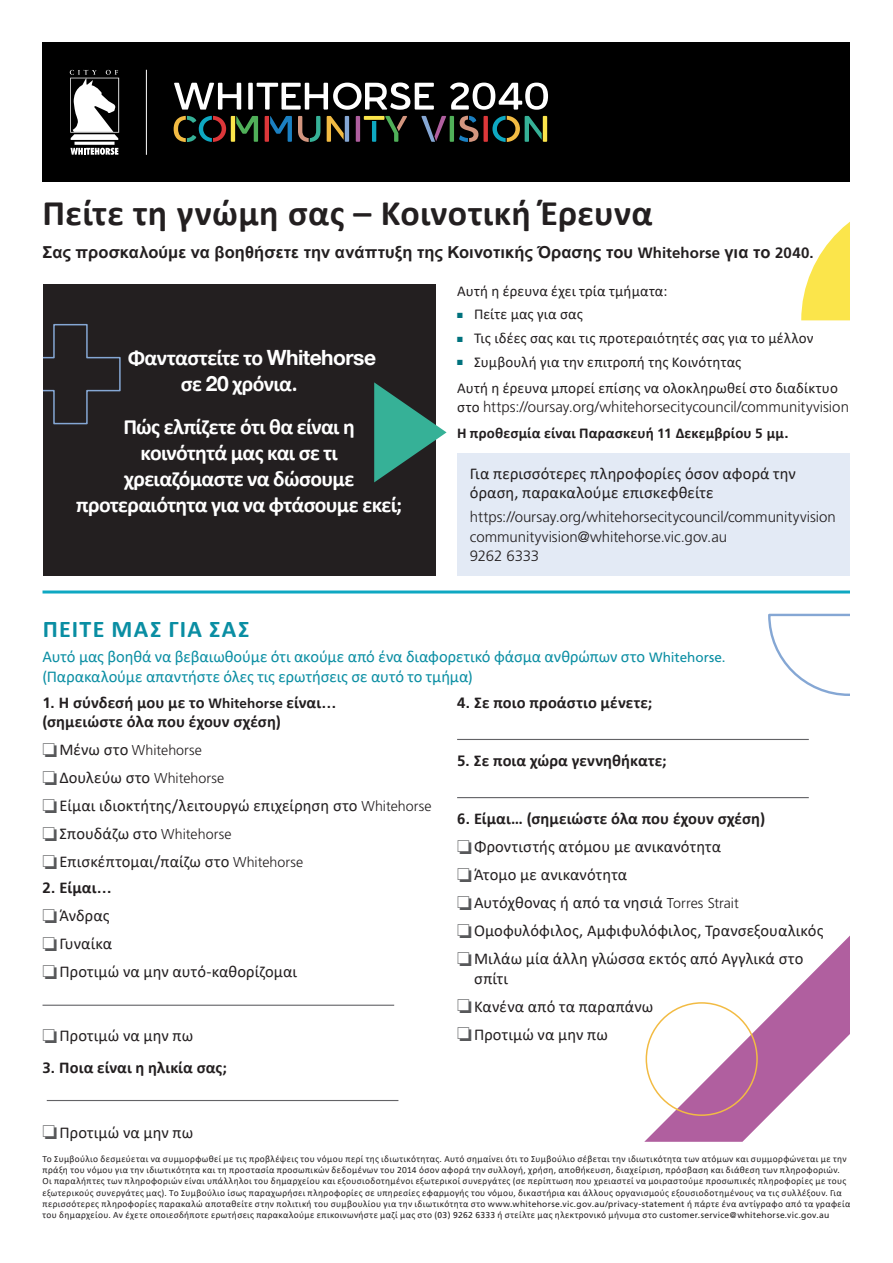
<style>
.page{position:relative;width:893px;height:1263px;background:#fff}
.page>*{position:absolute;margin:0;border:0;box-sizing:border-box;transform-origin:0 0}
.Main_Heading{font:700 36px "Calibri";letter-spacing:.01em;color:#231f20}
.Sub_section{font:700 24px "Calibri";letter-spacing:.055em;color:#0a8ea3}
.Break_out_quote_in_w{font:700 21.75px/26.1px "Calibri";letter-spacing:-.03em;color:#fff}
.More_info_box{font:16.5px/19.5px "Calibri";letter-spacing:.005em;color:#231f20}
.WNew_Bodycopy{font:700 16.5px/19.5px "Calibri";letter-spacing:.005em;color:#231f20}
.Sub_section_intro_pa{font:16.5px/20.2px "Calibri";letter-spacing:-.005em;color:#0a8ea3}
.Intro_copy{font:700 16.5px "Arial";letter-spacing:.005em;color:#231f20}
.WNew_Bodycopy-2{font:15px "Calibri";letter-spacing:.01em;color:#231f20}
.WNew_Bodycopy-3{font:300 15px/19.5px "Frutiger LT Pro";color:#231f20}
.More_info_box-2{font:300 15px/19.5px "Frutiger LT Pro";color:#231f20}
.WNew_Bodycopy-4{font:700 15px "Calibri";letter-spacing:.01em;color:#231f20}
.t1{font:300 14.25px "Frutiger LT Pro";letter-spacing:.005em;color:#231f20}
.Small_Print{font:9.45px/11.4px "Calibri";letter-spacing:.035em;color:#231f20}
.s1{font-family:"Frutiger LT Pro";font-size:15px}
.s2{font-family:"Helvetica Neue";font-size:21px}
.s3{color:#00727d}
.s4{font-family:"Calibri";font-weight:400}
.s5{font-family:"Frutiger LT Pro";font-size:13.5px}
.s6{font-family:"Frutiger LT Pro"}
.s7{color:#57585a}
.s8{font-family:"Calibri";font-weight:400;font-size:16.5px}
.s9{font-family:"Frutiger LT Pro";font-weight:300;font-size:14.25px}
.s10{font-family:"Frutiger";font-size:8.55px}
</style>
<div class="page">
<div style="left:43px;top:43px;width:807px;height:139px;background:#000"></div>
<hr style="left:457px;top:739px;width:352px;height:1px;background:#636366">
<hr style="left:457px;top:797px;width:352px;height:1px;background:#636366">
<hr style="left:146px;top:70px;width:1px;height:85px;background:#fff">
<hr style="left:43px;top:590px;width:807px;height:3px;background:#0ea8c2">
<svg style="left:768px;top:613px;width:82px;height:83px"></svg>
<div style="left:43px;top:284px;width:393px;height:292px;background:#231f20"></div>
<svg style="left:43px;top:323px;width:78px;height:102px"></svg>
<svg style="left:374px;top:382px;width:73px;height:100px"></svg>
<div style="left:457px;top:454px;width:393px;height:122px;background:#e3eaf5"></div>
<svg style="left:801px;top:221px;width:49px;height:99px"></svg>
<svg style="left:644px;top:935px;width:206px;height:207px"></svg>
<div style="left:646px;top:1002px;width:112px;height:114px;border:2px solid #f2bb43;border-radius:50%"></div>
<svg style="left:174px;top:116px;width:84px;height:26px"></svg>
<svg style="left:265px;top:116px;width:27px;height:26px"></svg>
<svg style="left:298px;top:116px;width:22px;height:26px"></svg>
<svg style="left:327px;top:116px;width:22px;height:26px"></svg>
<svg style="left:356px;top:116px;width:51px;height:26px"></svg>
<svg style="left:421px;top:116px;width:126px;height:26px"></svg>
<svg style="left:174px;top:83px;width:67px;height:27px"></svg>
<svg style="left:248px;top:83px;width:186px;height:27px"></svg>
<svg style="left:450px;top:83px;width:98px;height:27px"></svg>
<hr style="left:75px;top:142px;width:40px;height:3px;background:#fff">
<svg style="left:70px;top:148px;width:48px;height:7px"></svg>
<svg style="left:70px;top:70px;width:49px;height:70px"></svg>
<hr style="left:47px;top:1100px;width:351px;height:1px;background:#636366">
<hr style="left:43px;top:1005px;width:351px;height:1px;background:#636366">
<p class="Main_Heading" style="left:43px;top:188px;width:612px">Πείτε τη γνώμη σας – Κοινοτική Έρευνα</p>
<p class="Intro_copy" style="left:43px;top:241px;width:773px">Σας προσκαλούμε να βοηθήσετε την ανάπτυξη της Κοινοτικής Όρασης του <span class="s1">Whitehorse</span> για το <span class="s1">2040.</span></p>
<p class="Break_out_quote_in_w" style="left:181px;top:344px;width:197px;text-indent:-53px">Φανταστείτε το <span class="s2">Whitehorse </span>σε <span class="s2">20</span> χρόνια.</p>
<p class="Break_out_quote_in_w" style="left:76px;top:413px;width:328px;text-align:center">Πώς ελπίζετε ότι θα είναι η<br>κοινότητά μας και σε τι<br>χρειαζόμαστε να δώσουμε προτεραιότητα για να φτάσουμε εκεί;</p>
<p class="WNew_Bodycopy-2" style="left:457px;top:280px;width:212px">Αυτή η έρευνα έχει τρία τμήματα:</p>
<p class="WNew_Bodycopy-2" style="left:457px;top:304px;width:127px"><span class="s3">■</span> Πείτε μας για σας</p>
<p class="WNew_Bodycopy-2" style="left:457px;top:328px;width:358px"><span class="s3">■</span> Τις ιδέες σας και τις προτεραιότητές σας για το μέλλον</p>
<p class="WNew_Bodycopy-2" style="left:457px;top:351px;width:286px"><span class="s3">■</span> Συμβουλή για την επιτροπή της Κοινότητας</p>
<p class="WNew_Bodycopy-3" style="left:457px;top:378px;width:393px"><span class="s4">Αυτή η έρευνα μπορεί επίσης να ολοκληρωθεί στο διαδίκτυο στο</span> https://oursay.org/whitehorsecitycouncil/communityvision</p>
<p class="WNew_Bodycopy-4" style="left:457px;top:423px;width:333px">Η προθεσμία είναι Παρασκευή <span class="s5">11</span> Δεκεμβρίου <span class="s5">5</span> μμ<span class="s6">.</span></p>
<p class="More_info_box" style="left:470px;top:463px;width:328px">Για περισσότερες πληροφορίες όσον αφορά την όραση, παρακαλούμε επισκεφθείτε</p>
<p class="More_info_box-2" style="left:470px;top:508px;width:367px">https://oursay.org/whitehorsecitycouncil/communityvision communityvision@whitehorse.vic.gov.au<br>9262 6333</p>
<p class="Sub_section" style="left:43px;top:612px;width:208px">ΠΕΙΤΕ ΜΑΣ ΓΙΑ ΣΑΣ</p>
<p class="Sub_section_intro_pa" style="left:43px;top:646px;width:685px">Αυτό μας βοηθά να βεβαιωθούμε ότι ακούμε από ένα διαφορετικό φάσμα ανθρώπων στο <span class="s5">Whitehorse. </span>(Παρακαλούμε απαντήστε όλες τις ερωτήσεις σε αυτό το τμήμα)</p>
<p class="WNew_Bodycopy" style="left:43px;top:692px;width:295px"><span class="s1">1.</span> Η σύνδεσή μου με το <span class="s5">Whitehorse</span> είναι<span class="s1">… </span>(σημειώστε όλα που έχουν σχέση)</p>
<p class="t1" style="left:43px;top:742px;width:161px"><span class="s7">❏</span><span class="s8">Μένω στο</span> Whitehorse</p>
<p class="More_info_box" style="left:43px;top:768px;width:183px"><span class="s7">❏</span>Δουλεύω στο <span class="s9">Whitehorse</span></p>
<p class="More_info_box" style="left:43px;top:796px;width:391px"><span class="s7">❏</span>Είμαι ιδιοκτήτης/λειτουργώ επιχείρηση στο <span class="s9">Whitehorse</span></p>
<p class="More_info_box" style="left:43px;top:824px;width:190px"><span class="s7">❏</span>Σπουδάζω στο <span class="s9">Whitehorse</span></p>
<p class="More_info_box" style="left:43px;top:852px;width:262px"><span class="s7">❏</span>Επισκέπτομαι/παίζω στο <span class="s9">Whitehorse</span></p>
<p class="WNew_Bodycopy" style="left:43px;top:878px;width:71px"><span class="s1">2.</span> Είμαι<span class="s1">…</span></p>
<p class="More_info_box" style="left:43px;top:905px;width:68px"><span class="s7">❏</span>Άνδρας</p>
<p class="More_info_box" style="left:43px;top:933px;width:71px"><span class="s7">❏</span>Γυναίκα</p>
<p class="More_info_box" style="left:43px;top:961px;width:256px"><span class="s7">❏</span>Προτιμώ να μην αυτό-καθορίζομαι</p>
<p class="WNew_Bodycopy" style="left:457px;top:692px;width:197px"><span class="s1">4.</span> Σε ποιο προάστιο μένετε;</p>
<p class="WNew_Bodycopy" style="left:457px;top:750px;width:211px"><span class="s1">5.</span> Σε ποια χώρα γεννηθήκατε;</p>
<p class="WNew_Bodycopy" style="left:457px;top:809px;width:309px"><span class="s1">6.</span> Είμαι… (σημειώστε όλα που έχουν σχέση)</p>
<p class="More_info_box" style="left:457px;top:836px;width:265px"><span class="s7">❏</span>Φροντιστής ατόμου με ανικανότητα</p>
<p class="More_info_box" style="left:457px;top:864px;width:172px"><span class="s7">❏</span>Άτομο με ανικανότητα</p>
<p class="More_info_box" style="left:457px;top:892px;width:283px"><span class="s7">❏</span>Αυτόχθονας ή από τα νησιά <span class="s9">Torres Strait</span></p>
<p class="More_info_box" style="left:457px;top:920px;width:368px"><span class="s7">❏</span>Ομοφυλόφιλος, Αμφιφυλόφιλος, Τρανσεξουαλικός</p>
<p class="More_info_box" style="left:474px;top:948px;width:331px;text-indent:-17px"><span class="s7">❏</span>Μιλάω μία άλλη γλώσσα εκτός από Αγγλικά στο σπίτι</p>
<p class="More_info_box" style="left:457px;top:996px;width:198px"><span class="s7">❏</span>Κανένα από τα παραπάνω</p>
<p class="More_info_box" style="left:457px;top:1024px;width:152px"><span class="s7">❏</span>Προτιμώ να μην πω</p>
<p class="More_info_box" style="left:43px;top:1025px;width:152px"><span class="s7">❏</span>Προτιμώ να μην πω</p>
<p class="WNew_Bodycopy" style="left:43px;top:1058px;width:186px"><span class="s1">3.</span> Ποια είναι η ηλικία σας;</p>
<p class="More_info_box" style="left:43px;top:1122px;width:152px"><span class="s7">❏</span>Προτιμώ να μην πω</p>
<p class="Small_Print" style="left:43px;top:1153px;width:809px">Το Συμβούλιο δεσμεύεται να συμμορφωθεί με τις προβλέψεις του νόμου περί της ιδιωτικότητας. Αυτό σημαίνει ότι το Συμβούλιο σέβεται την ιδιωτικότητα των ατόμων και συμμορφώνεται με την πράξη του νόμου για την ιδιωτικότητα και τη προστασία προσωπικών δεδομένων του 2014 όσον αφορά την συλλογή, χρήση, αποθήκευση, διαχείριση, πρόσβαση και διάθεση των πληροφοριών.<br>Οι παραλήπτες των πληροφοριών είναι υπάλληλοι του δημαρχείου και εξουσιοδοτημένοι εξωτερικοί συνεργάτες (σε περίπτωση που χρειαστεί να μοιραστούμε προσωπικές πληροφορίες με τους εξωτερικούς συνεργάτες μας). Το Συμβούλιο ίσως παραχωρήσει πληροφορίες σε υπηρεσίες εφαρμογής του νόμου, δικαστήρια και άλλους οργανισμούς εξουσιοδοτημένους να τις συλλέξουν. Για περισσότερες πληροφορίες παρακαλώ αποταθείτε στην πολιτική του συμβουλίου για την ιδιωτικότητα στο <span class="s10">www.whitehorse.vic.gov.au/privacy-statement</span> ή πάρτε ένα αντίγραφο από τα γραφεία του δημαρχείου. Αν έχετε οποιεσδήποτε ερωτήσεις παρακαλούμε επικοινωνήστε μαζί μας στο (<span class="s10">03) 9262 6333</span> ή στείλτε μας ηλεκτρονικό μήνυμα στο <span class="s10">customer.service@whitehorse.vic.gov.au</span></p>
</div>
